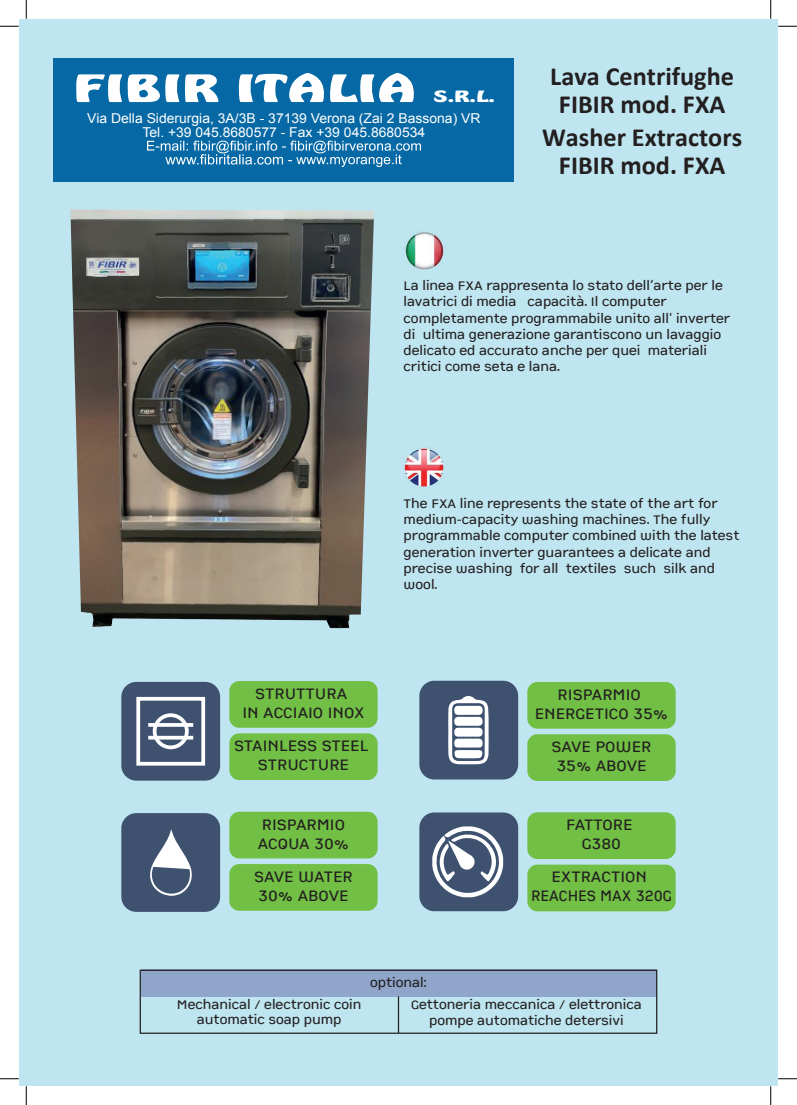
<style>
.page{position:relative;width:797px;height:1105px;background:#fff}
.page>*{position:absolute;margin:0;border:0;box-sizing:border-box;transform-origin:0 0}
.t1{font:38.38px "Emmett";color:#fff;scale:1.46 1}
.t2{font:700 26.25px/27.5px "Calibri";color:#231f20;text-align:center}
.t3{font:16.75px/19px "CP Company TT Regular";color:#231f20;text-align:center}
.t4{font:15.88px "Emmett";color:#fff;scale:1.46 1}
.t5{font:13.75px/16.2px "CP Company TT Regular";color:#231f20}
.t6{font:13.62px/13.6px "Arial";color:#fff;text-align:center}
</style>
<div class="page">
<div style="left:19px;top:19px;width:758px;height:1067px;background:#bfe6f0"></div>
<div style="left:53px;top:58px;width:461px;height:124px;background:#0669a5"></div>
<svg style="left:147px;top:141px;width:274px;height:26px"></svg>
<div style="left:141px;top:969px;width:515px;height:28px;background:#8fa5ca"></div>
<div style="left:140px;top:970px;width:517px;height:64px;border:1px solid #231f20"></div>
<img style="left:403px;top:447px;width:41px;height:40px">
<img style="left:405px;top:232px;width:39px;height:38px">
<div style="left:121px;top:682px;width:99px;height:99px;background:#3e5270;border-radius:15px"></div>
<div style="left:229px;top:681px;width:148px;height:47px;background:#71bf44;border-radius:10px"></div>
<div style="left:229px;top:733px;width:148px;height:47px;background:#71bf44;border-radius:10px"></div>
<div style="left:136px;top:697px;width:69px;height:69px;border:4px solid #fff"></div>
<div style="left:153px;top:713px;width:36px;height:36px;border:4px solid #fff;border-radius:50%"></div>
<svg style="left:148px;top:723px;width:45px;height:4px"></svg>
<hr style="left:148px;top:736px;width:45px;height:3px;background:#fff">
<div style="left:229px;top:812px;width:148px;height:46px;background:#71bf44;border-radius:10px"></div>
<div style="left:229px;top:864px;width:148px;height:47px;background:#71bf44;border-radius:10px"></div>
<div style="left:121px;top:813px;width:99px;height:99px;background:#3e5270;border-radius:15px"></div>
<svg style="left:150px;top:829px;width:42px;height:67px"></svg>
<div style="left:527px;top:682px;width:148px;height:47px;background:#71bf44;border-radius:10px"></div>
<div style="left:527px;top:734px;width:148px;height:47px;background:#71bf44;border-radius:10px"></div>
<div style="left:419px;top:681px;width:99px;height:98px;background:#3e5270;border-radius:15px"></div>
<svg style="left:448px;top:696px;width:40px;height:68px"></svg>
<div style="left:527px;top:812px;width:148px;height:47px;background:#71bf44;border-radius:10px"></div>
<div style="left:527px;top:865px;width:148px;height:46px;background:#71bf44;border-radius:10px"></div>
<div style="left:419px;top:812px;width:99px;height:99px;background:#3e5270;border-radius:15px"></div>
<svg style="left:432px;top:826px;width:71px;height:72px"></svg>
<hr style="left:398px;top:996px;width:1px;height:37px;background:#231f20">
<img style="left:70px;top:209px;width:304px;height:419px">
<svg style="left:0;top:25px;width:19px;height:2px"></svg>
<svg style="left:778px;top:25px;width:19px;height:2px"></svg>
<svg style="left:0;top:1078px;width:19px;height:1px"></svg>
<svg style="left:778px;top:1078px;width:19px;height:1px"></svg>
<svg style="left:25px;top:0;width:2px;height:19px"></svg>
<svg style="left:25px;top:1086px;width:2px;height:19px"></svg>
<svg style="left:770px;top:0;width:1px;height:19px"></svg>
<svg style="left:770px;top:1086px;width:1px;height:19px"></svg>
<h1 class="t1" style="left:73px;top:66px;width:237px">FIBIR ITALIA</h1>
<p class="t4" style="left:433px;top:87px;width:44px">S.R.L.</p>
<p class="t6" style="left:87px;top:112px;width:395px">Via Della Siderurgia, 3A/3B - 37139 Verona (Zai 2 Bassona) VR<br>Tel. +39 045.8680577 - Fax +39 045.8680534</p>
<h2 class="t2" style="left:550px;top:62px;width:185px">Lava Centrifughe<br>FIBIR mod. FXA</h2>
<h2 class="t2" style="left:542px;top:123px;width:202px">Washer Extractors<br>FIBIR mod. FXA</h2>
<p class="t5" style="left:403px;top:278px;width:328px">La linea FXA rappresenta lo stato dell’arte per le lavatrici di media capacità. Il computer completamente programmabile unito all' inverter di ultima generazione garantiscono un lavaggio delicato ed accurato anche per quei materiali critici come seta e lana.</p>
<p class="t5" style="left:403px;top:496px;width:337px">The FXA line represents the state of the art for medium-capacity washing machines. The fully programmable computer combined with the latest generation inverter guarantees a delicate and precise washing for all textiles such silk and wool.</p>
<p class="t3" style="left:242px;top:685px;width:124px">STRUTTURA<br>IN ACCIAIO INOX</p>
<p class="t3" style="left:234px;top:737px;width:136px">STAINLESS STEEL<br>STRUCTURE</p>
<p class="t3" style="left:258px;top:815px;width:93px;text-align:left">RISPARMIO<br>ACQUA 30%</p>
<p class="t3" style="left:254px;top:868px;width:100px;text-align:left">SAVE WATER<br>30% ABOVE</p>
<p class="t3" style="left:535px;top:686px;width:135px">RISPARMIO<br>ENERGETICO 35%</p>
<p class="t3" style="left:551px;top:738px;width:101px;text-align:left">SAVE POWER<br>35% ABOVE</p>
<p class="t3" style="left:566px;top:816px;width:68px">FATTORE<br>G380</p>
<p class="t3" style="left:531px;top:868px;width:142px">EXTRACTION<br>REACHES MAX 320G</p>
<p class="t5" style="left:370px;top:975px;width:58px">optional:</p>
<p class="t5" style="left:177px;top:997px;width:186px;line-height:15.6px;text-align:center">Mechanical / electronic coin automatic soap pump</p>
<p class="t5" style="left:411px;top:997px;width:232px;text-align:center">Gettoneria meccanica / elettronica pompe automatiche detersivi</p>
</div>
